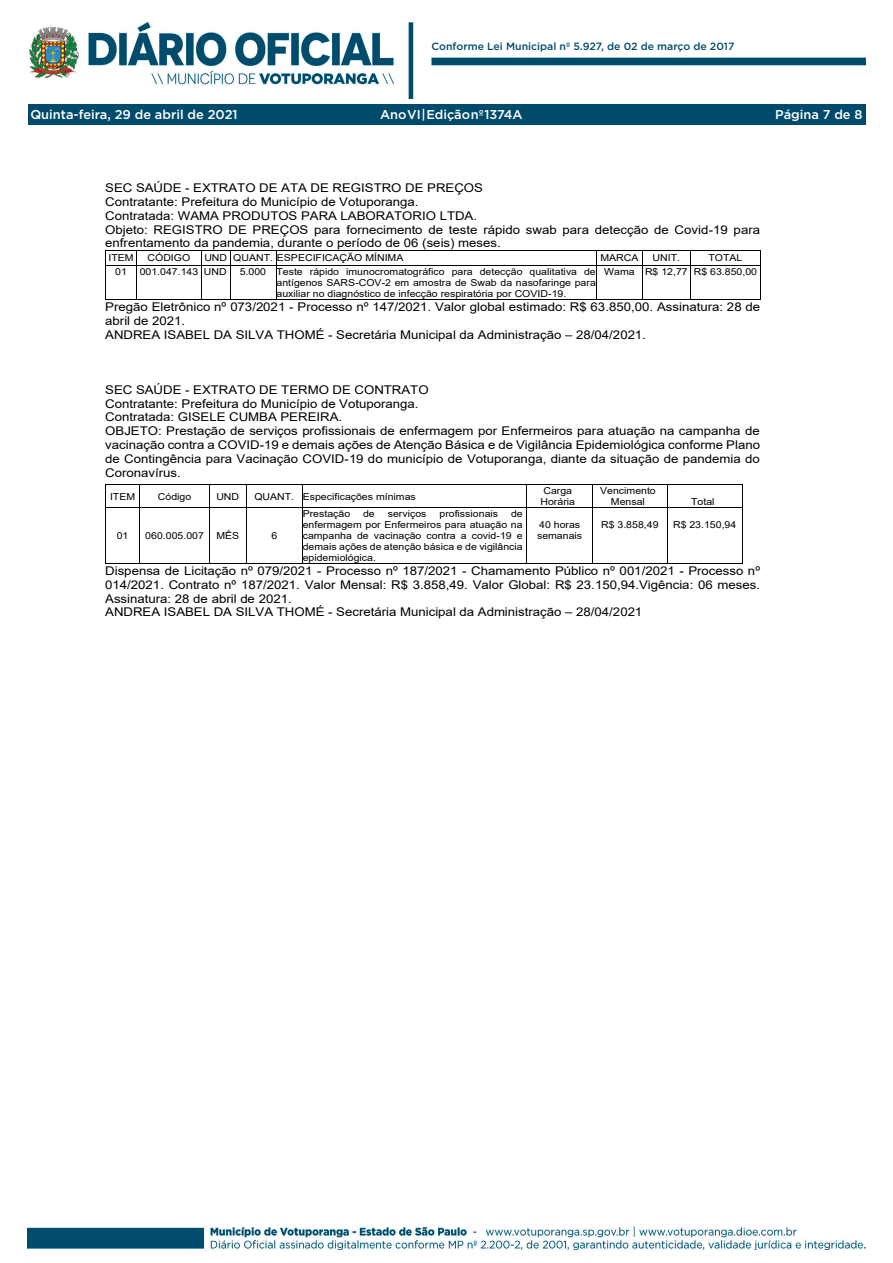
<style>
.page{position:relative;width:893px;height:1263px;background:#fff}
.page>*{position:absolute;margin:0;border:0;box-sizing:border-box;transform-origin:0 0}
.t1{font:500 12.75px "Gotham";color:#fff}
.t2{font:12px/13.8px "Arial";color:#000;scale:1.1 1}
.t3{font:500 10.5px "Gotham";color:#004b6c}
.t4{font:9.6px/11.1px "Arial";color:#000;text-align:justify;scale:1.1 1}
</style>
<div class="page">
<img style="left:28px;top:1226px;width:837px;height:24px">
<img style="left:29px;top:22px;width:836px;height:76px">
<div style="left:28px;top:104px;width:837px;height:21px;background:#004b6c"></div>
<hr style="left:106px;top:250px;width:30px;height:1px;background:#000">
<hr style="left:137px;top:250px;width:64px;height:1px;background:#000">
<hr style="left:230px;top:250px;width:46px;height:1px;background:#000">
<hr style="left:277px;top:250px;width:319px;height:1px;background:#000">
<hr style="left:597px;top:250px;width:45px;height:1px;background:#000">
<hr style="left:642px;top:250px;width:49px;height:1px;background:#000">
<hr style="left:691px;top:250px;width:69px;height:1px;background:#000">
<svg style="left:105px;top:250px;width:1px;height:16px"></svg>
<hr style="left:106px;top:265px;width:30px;height:1px;background:#000">
<svg style="left:136px;top:250px;width:1px;height:16px"></svg>
<hr style="left:137px;top:265px;width:64px;height:1px;background:#000">
<svg style="left:201px;top:250px;width:30px;height:16px"></svg>
<hr style="left:230px;top:265px;width:46px;height:1px;background:#000">
<svg style="left:276px;top:250px;width:1px;height:16px"></svg>
<hr style="left:277px;top:265px;width:319px;height:1px;background:#000">
<svg style="left:596px;top:250px;width:1px;height:16px"></svg>
<hr style="left:597px;top:265px;width:45px;height:1px;background:#000">
<svg style="left:642px;top:251px;width:1px;height:14px"></svg>
<hr style="left:642px;top:265px;width:49px;height:1px;background:#000">
<hr style="left:691px;top:265px;width:69px;height:1px;background:#000">
<svg style="left:760px;top:250px;width:1px;height:16px"></svg>
<hr style="left:105px;top:266px;width:1px;height:33px;background:#000">
<hr style="left:106px;top:299px;width:30px;height:1px;background:#000">
<hr style="left:136px;top:266px;width:1px;height:33px;background:#000">
<hr style="left:137px;top:299px;width:64px;height:1px;background:#000">
<hr style="left:201px;top:266px;width:1px;height:33px;background:#000">
<hr style="left:230px;top:266px;width:1px;height:33px;background:#000">
<svg style="left:201px;top:299px;width:29px;height:1px"></svg>
<hr style="left:230px;top:299px;width:46px;height:1px;background:#000">
<hr style="left:276px;top:266px;width:1px;height:33px;background:#000">
<hr style="left:277px;top:299px;width:319px;height:1px;background:#000">
<hr style="left:596px;top:266px;width:1px;height:33px;background:#000">
<hr style="left:597px;top:299px;width:45px;height:1px;background:#000">
<hr style="left:642px;top:266px;width:1px;height:33px;background:#000">
<hr style="left:642px;top:299px;width:49px;height:1px;background:#000">
<hr style="left:691px;top:266px;width:1px;height:33px;background:#000">
<hr style="left:691px;top:299px;width:69px;height:1px;background:#000">
<hr style="left:760px;top:266px;width:1px;height:33px;background:#000">
<hr style="left:106px;top:484px;width:34px;height:1px;background:#000">
<hr style="left:140px;top:484px;width:69px;height:1px;background:#000">
<hr style="left:210px;top:484px;width:36px;height:1px;background:#000">
<hr style="left:247px;top:484px;width:55px;height:1px;background:#000">
<hr style="left:303px;top:484px;width:224px;height:1px;background:#000">
<hr style="left:527px;top:484px;width:65px;height:1px;background:#000">
<hr style="left:593px;top:484px;width:74px;height:1px;background:#000">
<hr style="left:668px;top:484px;width:74px;height:1px;background:#000">
<svg style="left:105px;top:484px;width:1px;height:24px"></svg>
<hr style="left:106px;top:507px;width:34px;height:1px;background:#000">
<hr style="left:140px;top:507px;width:69px;height:1px;background:#000">
<svg style="left:209px;top:484px;width:1px;height:24px"></svg>
<hr style="left:210px;top:507px;width:36px;height:1px;background:#000">
<svg style="left:246px;top:484px;width:1px;height:24px"></svg>
<hr style="left:247px;top:507px;width:55px;height:1px;background:#000">
<svg style="left:302px;top:484px;width:1px;height:24px"></svg>
<hr style="left:303px;top:507px;width:224px;height:1px;background:#000">
<hr style="left:527px;top:507px;width:65px;height:1px;background:#000">
<svg style="left:592px;top:484px;width:1px;height:24px"></svg>
<hr style="left:593px;top:507px;width:74px;height:1px;background:#000">
<svg style="left:667px;top:484px;width:1px;height:24px"></svg>
<hr style="left:668px;top:507px;width:74px;height:1px;background:#000">
<svg style="left:742px;top:484px;width:1px;height:24px"></svg>
<hr style="left:105px;top:508px;width:1px;height:55px;background:#000">
<hr style="left:106px;top:563px;width:34px;height:1px;background:#000">
<hr style="left:140px;top:508px;width:1px;height:55px;background:#000">
<hr style="left:140px;top:563px;width:69px;height:1px;background:#000">
<hr style="left:209px;top:508px;width:1px;height:55px;background:#000">
<hr style="left:210px;top:563px;width:36px;height:1px;background:#000">
<hr style="left:246px;top:508px;width:1px;height:55px;background:#000">
<hr style="left:247px;top:563px;width:55px;height:1px;background:#000">
<hr style="left:302px;top:508px;width:1px;height:55px;background:#000">
<hr style="left:303px;top:563px;width:224px;height:1px;background:#000">
<hr style="left:527px;top:508px;width:1px;height:55px;background:#000">
<hr style="left:527px;top:563px;width:65px;height:1px;background:#000">
<hr style="left:592px;top:508px;width:1px;height:55px;background:#000">
<hr style="left:593px;top:563px;width:74px;height:1px;background:#000">
<hr style="left:667px;top:508px;width:1px;height:55px;background:#000">
<hr style="left:668px;top:563px;width:74px;height:1px;background:#000">
<hr style="left:742px;top:508px;width:1px;height:55px;background:#000">
<p class="t3" style="left:432px;top:40px;width:304px">Conforme Lei Municipal nº 5.927, de 02 de março de 2017</p>
<p class="t1" style="left:30px;top:106px;width:209px">Quinta-feira, 29 de abril de 2021</p>
<p class="t1" style="left:380px;top:106px;width:144px">Ano VI | Edição nº 1374A</p>
<p class="t1" style="left:775px;top:106px;width:89px">Página 7 de 8</p>
<p class="t2" style="left:105px;top:181px;width:597px">SEC SAÚDE - EXTRATO DE ATA DE REGISTRO DE PREÇOS<br>Contratante: Prefeitura do Município de Votuporanga.<br>Contratada: WAMA PRODUTOS PARA LABORATORIO LTDA.<br>Objeto: REGISTRO DE PREÇOS para fornecimento de teste rápido swab para detecção de Covid-19 para enfrentamento da pandemia, durante o período de 06 (seis) meses.</p>
<p class="t4" style="left:108px;top:252px;width:24px">ITEM</p>
<p class="t4" style="left:148px;top:252px;width:40px">CÓDIGO</p>
<p class="t4" style="left:204px;top:252px;width:183px">UND QUANT. ESPECIFICAÇÃO MÍNIMA</p>
<p class="t4" style="left:600px;top:252px;width:36px">MARCA</p>
<p class="t4" style="left:653px;top:252px;width:27px">UNIT.</p>
<p class="t4" style="left:708px;top:252px;width:32px">TOTAL</p>
<p class="t4" style="left:115px;top:266px;width:12px">01</p>
<p class="t4" style="left:140px;top:266px;width:81px">001.047.143 UND</p>
<p class="t4" style="left:276px;top:266px;width:292px;text-indent:-37px">5.000 Teste rápido imunocromatográfico para detecção qualitativa de antígenos SARS-COV-2 em amostra de Swab da nasofaringe para auxiliar no diagnóstico de infecção respiratória por COVID-19.</p>
<p class="t4" style="left:604px;top:266px;width:141px">Wama R$ 12,77 R$ 63.850,00</p>
<p class="t2" style="left:105px;top:300px;width:597px">Pregão Eletrônico nº 073/2021 - Processo nº 147/2021. Valor global estimado: R$ 63.850,00. Assinatura: 28 de abril de 2021.<br>ANDREA ISABEL DA SILVA THOMÉ - Secretária Municipal da Administração – 28/04/2021.</p>
<p class="t2" style="left:105px;top:383px;width:597px">SEC SAÚDE - EXTRATO DE TERMO DE CONTRATO<br>Contratante: Prefeitura do Município de Votuporanga.<br>Contratada: GISELE CUMBA PEREIRA.<br>OBJETO: Prestação de serviços profissionais de enfermagem por Enfermeiros para atuação na campanha de vacinação contra a COVID-19 e demais ações de Atenção Básica e de Vigilância Epidemiológica conforme Plano de Contingência para Vacinação COVID-19 do município de Votuporanga, diante da situação de pandemia do Coronavírus.</p>
<p class="t4" style="left:110px;top:491px;width:24px">ITEM</p>
<p class="t4" style="left:158px;top:491px;width:32px">Código</p>
<p class="t4" style="left:216px;top:491px;width:22px">UND</p>
<p class="t4" style="left:254px;top:491px;width:148px">QUANT. Especificações mínimas</p>
<p class="t4" style="left:540px;top:485px;width:33px;text-align:center">Carga<br>Horária</p>
<p class="t4" style="left:600px;top:485px;width:52px;text-align:center">Vencimento<br>Mensal</p>
<p class="t4" style="left:691px;top:496px;width:23px">Total</p>
<p class="t4" style="left:117px;top:530px;width:12px">01</p>
<p class="t4" style="left:145px;top:530px;width:55px">060.005.007</p>
<p class="t4" style="left:216px;top:530px;width:22px">MÊS</p>
<p class="t4" style="left:271px;top:530px;width:7px">6</p>
<p class="t4" style="left:303px;top:508px;width:45px">Prestação</p>
<p class="t4" style="left:363px;top:508px;width:12px">de</p>
<p class="t4" style="left:388px;top:508px;width:37px">serviços</p>
<p class="t4" style="left:439px;top:508px;width:55px">profissionais</p>
<p class="t4" style="left:303px;top:508px;width:202px;text-indent:208px">de enfermagem por Enfermeiros para atuação na campanha de vacinação contra a covid-19 e demais ações de atenção básica e de vigilância epidemiológica.</p>
<p class="t4" style="left:537px;top:519px;width:43px">40 horas semanais</p>
<p class="t4" style="left:601px;top:519px;width:54px">R$ 3.858,49</p>
<p class="t4" style="left:673px;top:519px;width:59px">R$ 23.150,94</p>
<p class="t2" style="left:105px;top:564px;width:597px">Dispensa de Licitação nº 079/2021 - Processo nº 187/2021 - Chamamento Público nº 001/2021 - Processo nº 014/2021. Contrato nº 187/2021. Valor Mensal: R$ 3.858,49. Valor Global: R$ 23.150,94.Vigência: 06 meses.<br>Assinatura: 28 de abril de 2021.<br>ANDREA ISABEL DA SILVA THOMÉ - Secretária Municipal da Administração – 28/04/2021</p>
</div>
